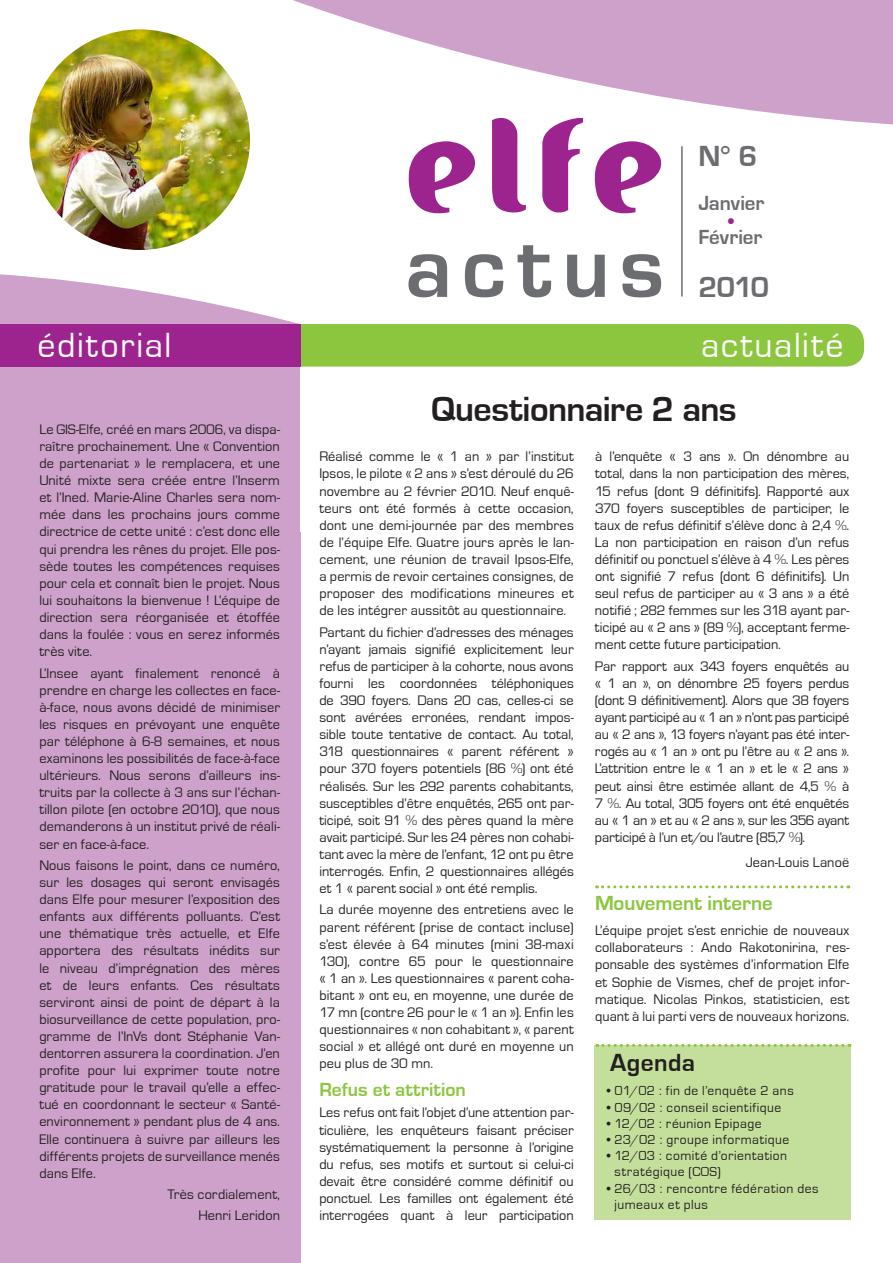
<style>
.page{position:relative;width:893px;height:1263px;background:#fff}
.page>*{position:absolute;margin:0;border:0;box-sizing:border-box;transform-origin:0 0}
.t1{font:132px "Hitch";color:#9d248e;scale:.91 1}
.t2{font:700 90.3px "Eurostile";letter-spacing:.11em;color:#6c6d70}
.t3{font:36px "Eurostile";letter-spacing:.045em;color:#fff}
.t4{font:700 36px "Eurostile";letter-spacing:-.02em;color:#231f20}
.t5{font:700 30px "Eurostile";color:#6c6d70}
.t6{font:700 25.5px "Eurostile";letter-spacing:.02em;color:#231f20}
.t7{font:700 21px "Eurostile";letter-spacing:-.005em;color:#8bc63e}
.t8{font:700 21px "Eurostile";letter-spacing:-.005em;color:#6c6d70}
.t9{font:700 21px "Eurostile";color:#9d248e}
.t10{font:700 19.5px "Eurostile";letter-spacing:.005em;color:#8bc63e}
.t11{font:14.25px/17.1px "Eurostile";letter-spacing:.005em;color:#231f20;text-align:justify}
.t12{font:13.5px/16.2px "Eurostile";letter-spacing:.035em;color:#231f20}
</style>
<div class="page">
<svg style="left:0;top:274px;width:300px;height:50px;fill:#cda1ca"></svg>
<svg style="left:167px;top:0;width:726px;height:183px"></svg>
<div style="left:0;top:364px;width:300px;height:899px;background:#cda1ca"></div>
<svg style="left:596px;top:885px;width:253px;height:3px"></svg>
<div style="left:276px;top:324px;width:588px;height:43px;background:#8bc63e;border-radius:18px"></div>
<div style="left:0;top:324px;width:300px;height:43px;background:#9d248e"></div>
<div style="left:594px;top:1045px;width:256px;height:175px;background:#c4df9b"></div>
<hr style="left:681px;top:146px;width:2px;height:150px;background:#6c6d70">
<img style="left:29px;top:29px;width:221px;height:221px;border-radius:110px">
<svg style="left:597px;top:1044px;width:253px;height:3px"></svg>
<h1 class="t1" style="left:411px;top:118px;width:286px">elfe</h1>
<h2 class="t2" style="left:405px;top:218px;width:261px">actus</h2>
<h3 class="t5" style="left:698px;top:140px;width:61px">N° 6</h3>
<h3 class="t8" style="left:698px;top:191px;width:67px">Janvier</h3>
<h3 class="t9" style="left:728px;top:209px;width:7px">•</h3>
<h3 class="t8" style="left:698px;top:226px;width:65px">Février</h3>
<h3 class="t5" style="left:698px;top:271px;width:72px">2010</h3>
<h3 class="t3" style="left:38px;top:326px;width:135px">éditorial</h3>
<h3 class="t3" style="left:701px;top:325px;width:144px">actualité</h3>
<p class="t11" style="left:39px;top:421px;width:242px">Le GIS-Elfe, créé en mars 2006, va dispa&shy;raître prochainement. Une « Convention de partenariat » le remplacera, et une Unité mixte sera créée entre l’Inserm et l’Ined. Marie-Aline Charles sera nom&shy;mée dans les prochains jours comme directrice de cette unité : c’est donc elle qui prendra les rênes du projet. Elle pos&shy;sède toutes les compétences requises pour cela et connaît bien le projet. Nous lui souhaitons la bienvenue ! L’équipe de direction sera réorganisée et étoffée dans la foulée : vous en serez informés très vite.</p>
<p class="t11" style="left:39px;top:665px;width:242px">L’Insee ayant finalement renoncé à prendre en charge les collectes en face&shy;à-face, nous avons décidé de minimiser les risques en prévoyant une enquête par téléphone à 6-8 semaines, et nous examinons les possibilités de face-à-face ultérieurs. Nous serons d’ailleurs ins&shy;truits par la collecte à 3 ans sur l’échan&shy;tillon pilote (en octobre 2010), que nous demanderons à un institut privé de réali&shy;ser en face-à-face.</p>
<p class="t11" style="left:39px;top:857px;width:242px">Nous faisons le point, dans ce numéro, sur les dosages qui seront envisagés dans Elfe pour mesurer l’exposition des enfants aux différents polluants. C’est une thématique très actuelle, et Elfe apportera des résultats inédits sur le niveau d’imprégnation des mères et de leurs enfants. Ces résultats serviront ainsi de point de départ à la biosurveillance de cette population, pro&shy;gramme de l’InVs dont Stéphanie Van&shy;dentorren assurera la coordination. J’en profite pour lui exprimer toute notre gratitude pour le travail qu’elle a effec&shy;tué en coordonnant le secteur « Santé&shy;environnement » pendant plus de 4 ans.<br>Elle continuera à suivre par ailleurs les différents projets de surveillance menés dans Elfe.</p>
<p class="t11" style="left:168px;top:1184px;width:114px;line-height:21.3px;text-align:right">Très cordialement,<br>Henri Leridon</p>
<h3 class="t4" style="left:431px;top:389px;width:307px">Questionnaire 2 ans</h3>
<p class="t11" style="left:319px;top:448px;width:256px">Réalisé comme le « 1 an » par l’institut Ipsos, le pilote « 2 ans » s’est déroulé du 26 novembre au 2 février 2010. Neuf enquê&shy;teurs ont été formés à cette occasion, dont une demi-journée par des membres de l’équipe Elfe. Quatre jours après le lan&shy;cement, une réunion de travail Ipsos-Elfe, a permis de revoir certaines consignes, de proposer des modifications mineures et de les intégrer aussitôt au questionnaire.</p>
<p class="t11" style="left:319px;top:624px;width:256px">Partant du fichier d’adresses des ménages n’ayant jamais signifié explicitement leur refus de participer à la cohorte, nous avons fourni les coordonnées téléphoniques de 390 foyers. Dans 20 cas, celles-ci se sont avérées erronées, rendant impos&shy;sible toute tentative de contact. Au total, 318 questionnaires « parent référent » pour 370 foyers potentiels (86 %) ont été réalisés. Sur les 292 parents cohabitants, susceptibles d’être enquêtés, 265 ont par&shy;ticipé, soit 91 % des pères quand la mère avait participé. Sur les 24 pères non cohabi&shy;tant avec la mère de l’enfant, 12 ont pu être interrogés. Enfin, 2 questionnaires allégés et 1 « parent social » ont été remplis.</p>
<p class="t11" style="left:319px;top:901px;width:256px">La durée moyenne des entretiens avec le parent référent (prise de contact incluse) s’est élevée à 64 minutes (mini 38-maxi 130), contre 65 pour le questionnaire « 1 an ». Les questionnaires « parent coha&shy;bitant » ont eu, en moyenne, une durée de 17 mn (contre 26 pour le « 1 an »). Enfin les questionnaires « non cohabitant », « parent social » et allégé ont duré en moyenne un peu plus de 30 mn.</p>
<h3 class="t10" style="left:319px;top:1079px;width:148px">Refus et attrition</h3>
<p class="t11" style="left:319px;top:1104px;width:256px">Les refus ont fait l’objet d’une attention par&shy;ticulière, les enquêteurs faisant préciser systématiquement la personne à l’origine du refus, ses motifs et surtout si celui-ci devait être considéré comme définitif ou ponctuel. Les familles ont également été interrogées quant à leur participation</p>
<p class="t11" style="left:595px;top:448px;width:256px">à l’enquête « 3 ans ». On dénombre au total, dans la non participation des mères, 15 refus (dont 9 définitifs). Rapporté aux 370 foyers susceptibles de participer, le taux de refus définitif s’élève donc à 2,4 %.<br>La non participation en raison d’un refus définitif ou ponctuel s’élève à 4 %. Les pères ont signifié 7 refus (dont 6 définitifs). Un seul refus de participer au « 3 ans » a été notifié ; 282 femmes sur les 318 ayant par&shy;ticipé au « 2 ans » (89 %), acceptant ferme&shy;ment cette future participation.</p>
<p class="t11" style="left:595px;top:658px;width:256px">Par rapport aux 343 foyers enquêtés au « 1 an », on dénombre 25 foyers perdus (dont 9 définitivement). Alors que 38 foyers ayant participé au « 1 an » n’ont pas participé au « 2 ans », 13 foyers n’ayant pas été inter&shy;rogés au « 1 an » ont pu l’être au « 2 ans ».<br>L’attrition entre le « 1 an » et le « 2 ans » peut ainsi être estimée allant de 4,5 % à 7 %. Au total, 305 foyers ont été enquêtés au « 1 an » et au « 2 ans », sur les 356 ayant participé à l’un et/ou l’autre (85,7 %).</p>
<p class="t11" style="left:746px;top:854px;width:105px">Jean-Louis Lanoë</p>
<h3 class="t7" style="left:595px;top:891px;width:179px">Mouvement interne</h3>
<p class="t11" style="left:595px;top:922px;width:256px">L’équipe projet s’est enrichie de nouveaux collaborateurs : Ando Rakotonirina, res&shy;ponsable des systèmes d’information Elfe et Sophie de Vismes, chef de projet infor&shy;matique. Nicolas Pinkos, statisticien, est quant à lui parti vers de nouveaux horizons.</p>
<h3 class="t6" style="left:610px;top:1049px;width:87px">Agenda</h3>
<p class="t12" style="left:607px;top:1083px;width:188px">• 01/02 : fin de l’enquête 2 ans</p>
<p class="t12" style="left:607px;top:1099px;width:176px">• 09/02 : conseil scientifique</p>
<p class="t12" style="left:607px;top:1115px;width:156px">• 12/02 : réunion Epipage</p>
<p class="t12" style="left:607px;top:1132px;width:184px">• 23/02 : groupe informatique</p>
<p class="t12" style="left:615px;top:1148px;width:174px;text-indent:-8px">• 12/03 : comité d’orientation stratégique (COS)</p>
<p class="t12" style="left:615px;top:1180px;width:206px;text-indent:-8px">• 26/03 : rencontre fédération des jumeaux et plus</p>
</div>
